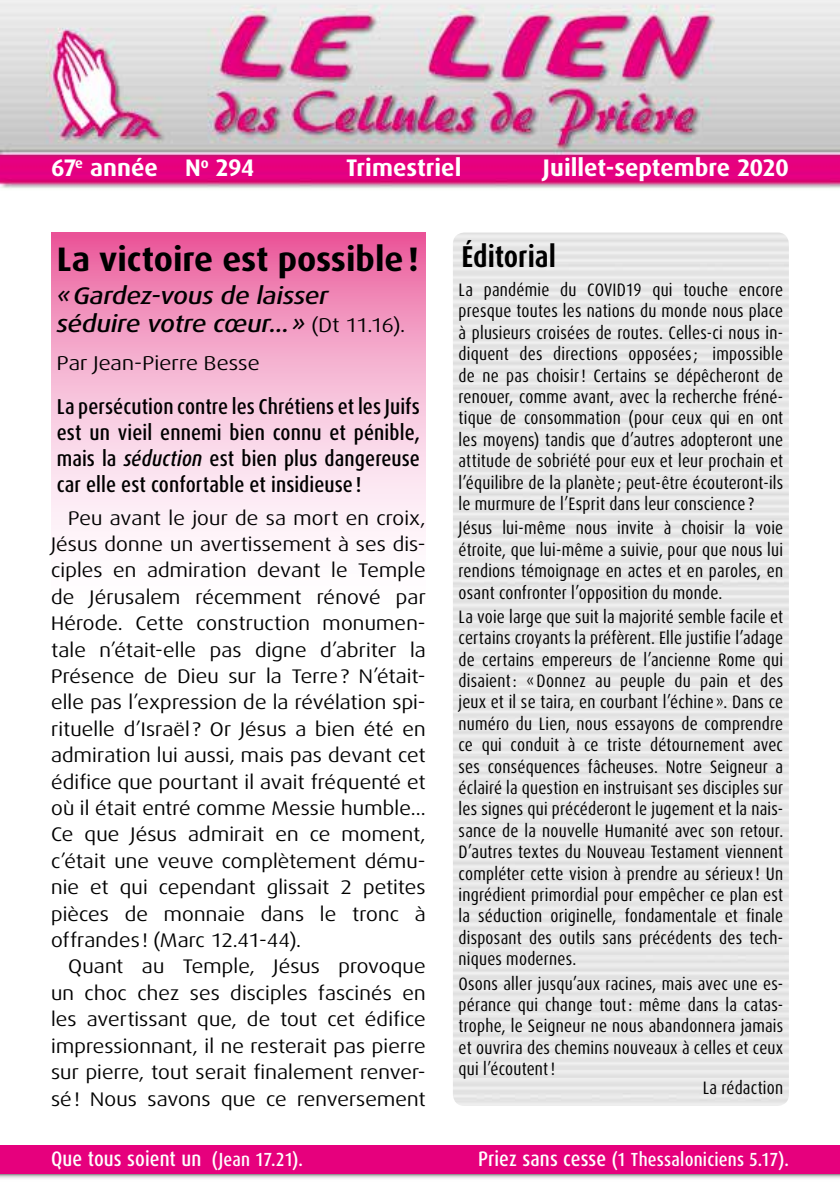
<style>
.page{position:relative;width:840px;height:1191px;background:#fff}
.page>*{position:absolute;margin:0;border:0;box-sizing:border-box;transform-origin:0 0}
.t1{font:700 34px "Dax OT";color:#000}
.t2{font:700 condensed 30.2px "Dax OT";color:#000}
.t3{font:italic 500 expanded 24px/28px "Dax OT";letter-spacing:-.005em;color:#000}
.t4{font:700 24px "Dax OT";color:#fff}
.t5{font:500 condensed 21.6px/26px "Dax OT";letter-spacing:.005em;color:#000;text-align:justify}
.t6{font:500 condensed 21px "Dax OT";letter-spacing:.005em;color:#fff}
.t7{font:expanded 20px "Dax OT";letter-spacing:.005em;color:#000}
.t8{font:expanded 19.8px/26.4px "Dax OT";letter-spacing:.005em;color:#000;text-align:justify}
.t9{font:500 condensed 19px "Dax OT";letter-spacing:.01em;color:#fff}
.t10{font:condensed 18px/21.4px "Dax OT";letter-spacing:.015em;color:#000;text-align:justify}
.s1{font-weight:400;font-style:normal;font-size:20px}
.s2{font-style:italic}
.s3{font-size:19px}
.s4{font-size:21px}
</style>
<div class="page">
<img style="left:0;top:0;width:839px;height:189px">
<svg style="left:0;top:1173px;width:839px;height:6px"></svg>
<div style="left:0;top:1145px;width:839px;height:28px;background:#e6007d"></div>
<svg style="left:51px;top:232px;width:374px;height:305px;background:#f5b4d2"></svg>
<h3 class="t4" style="left:51px;top:152px;width:204px">67<sup>e</sup> année N<sup>o</sup> 294</h3>
<h3 class="t4" style="left:346px;top:152px;width:117px">Trimestriel</h3>
<h3 class="t4" style="left:542px;top:152px;width:247px">Juillet-septembre 2020</h3>
<h1 class="t1" style="left:57px;top:238px;width:363px">La victoire est possible!</h1>
<h3 class="t3" style="left:57px;top:282px;width:350px">«Gardez-vous de laisser séduire votre cœur…» <span class="s1">(Dt 11.16).</span></h3>
<p class="t7" style="left:57px;top:350px;width:204px">Par Jean-Pierre Besse</p>
<p class="t5" style="left:57px;top:394px;width:364px">La persécution contre les Chrétiens et les Juifs est un vieil ennemi bien connu et pénible, mais la <span class="s2">séduction</span> est bien plus dangereuse car elle est confortable et insidieuse !</p>
<p class="t8" style="left:51px;top:504px;width:376px;text-indent:17px">Peu avant le jour de sa mort en croix, Jésus donne un avertissement à ses dis&shy;ciples en admiration devant le Temple de Jérusalem récemment rénové par Hérode. Cette construction monumen&shy;tale n’était-elle pas digne d’abriter la Présence de Dieu sur la Terre? N’était&shy;elle pas l’expression de la révélation spi&shy;rituelle d’Israël ? Or Jésus a bien été en admiration lui aussi, mais pas devant cet édifice que pourtant il avait fréquenté et où il était entré comme Messie humble...<br>Ce que Jésus admirait en ce moment, c’était une veuve complètement dému&shy;nie et qui cependant glissait 2 petites pièces de monnaie dans le tronc à offrandes ! (Marc 12.41-44).</p>
<p class="t8" style="left:51px;top:953px;width:376px;text-indent:17px">Quant au Temple, Jésus provoque un choc chez ses disciples fascinés en les avertissant que, de tout cet édifice impressionnant, il ne resterait pas pierre sur pierre, tout serait finalement renver&shy;sé! Nous savons que ce renversement</p>
<h2 class="t2" style="left:461px;top:237px;width:96px">Éditorial</h2>
<p class="t10" style="left:458px;top:279px;width:326px">La pandémie du COVID19 qui touche encore presque toutes les nations du monde nous place à plusieurs croisées de routes. Celles-ci nous in&shy;diquent des directions opposées; impossible de ne pas choisir! Certains se dépêcheront de renouer, comme avant, avec la recherche fréné&shy;tique de consommation (pour ceux qui en ont les moyens) tandis que d’autres adopteront une attitude de sobriété pour eux et leur prochain et l’équilibre de la planète ; peut-être écouteront-ils le murmure de l’Esprit dans leur conscience ?</p>
<p class="t10" style="left:458px;top:517px;width:326px">Jésus lui-même nous invite à choisir la voie étroite, que lui-même a suivie, pour que nous lui rendions témoignage en actes et en paroles, en osant confronter l’opposition du monde.</p>
<p class="t10" style="left:458px;top:606px;width:326px">La voie large que suit la majorité semble facile et certains croyants la préfèrent. Elle justifie l’adage de certains empereurs de l’ancienne Rome qui disaient: «Donnez au peuple du pain et des jeux et il se taira, en courbant l’échine ». Dans ce numéro du Lien, nous essayons de comprendre ce qui conduit à ce triste détournement avec ses conséquences fâcheuses. Notre Seigneur a éclairé la question en instruisant ses disciples sur les signes qui précéderont le jugement et la nais&shy;sance de la nouvelle Humanité avec son retour.<br>D’autres textes du Nouveau Testament viennent compléter cette vision à prendre au sérieux ! Un ingrédient primordial pour empêcher ce plan est la séduction originelle, fondamentale et finale disposant des outils sans précédents des tech&shy;niques modernes.</p>
<p class="t10" style="left:458px;top:972px;width:326px">Osons aller jusqu’aux racines, mais avec une es&shy;pérance qui change tout: même dans la catas&shy;trophe, le Seigneur ne nous abandonnera jamais et ouvrira des chemins nouveaux à celles et ceux qui l’écoutent!</p>
<p class="t10" style="left:702px;top:1077px;width:82px">La rédaction</p>
<p class="t6" style="left:51px;top:1145px;width:253px">Que tous soient un <span class="s3">(Jean 17.21).</span></p>
<p class="t9" style="left:478px;top:1147px;width:312px"><span class="s4">Priez sans cesse</span> (1 Thessaloniciens 5.17).</p>
</div>
